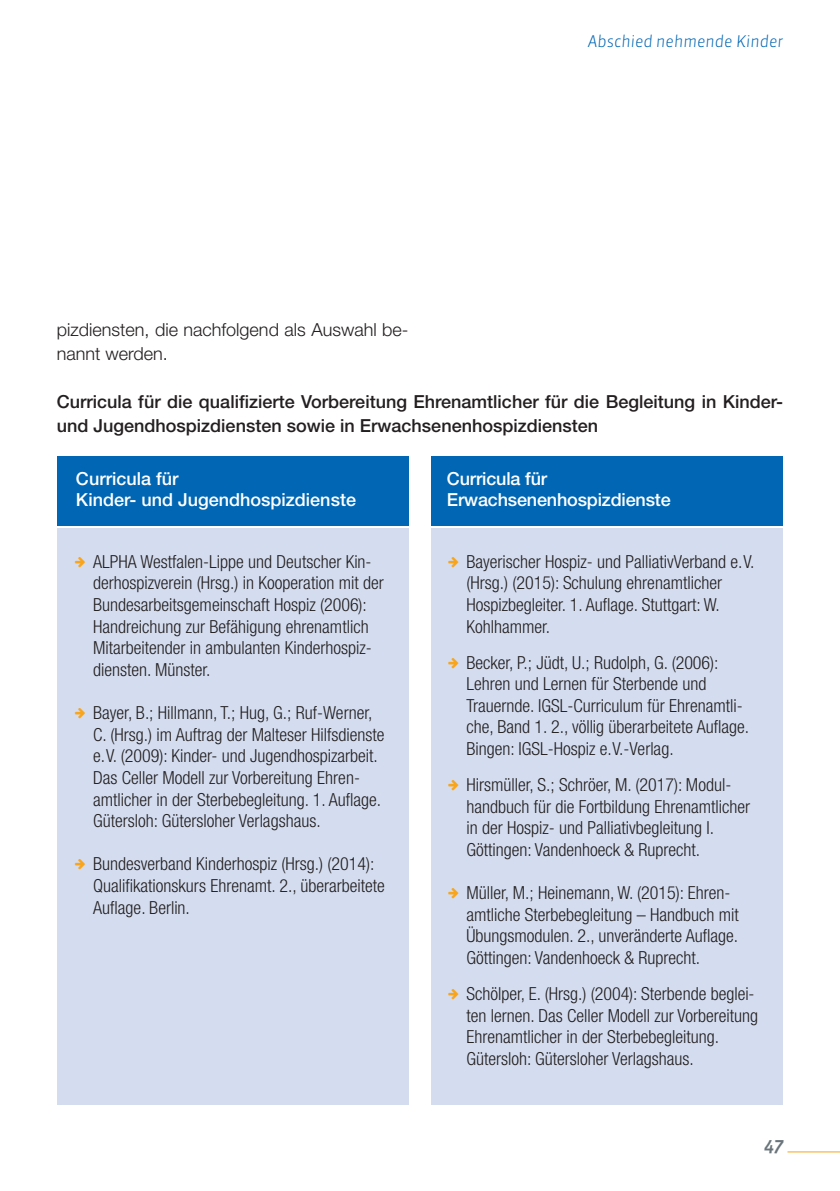
<style>
.page{position:relative;width:840px;height:1191px;background:#fff}
.page>*{position:absolute;margin:0;border:0;box-sizing:border-box;transform-origin:0 0}
.t1{font:300 condensed 18px/21.6px "Helvetica Neue";color:#231f20}
.t2{font:500 18px/24px "Helvetica Neue";color:#231f20}
.t3{font:500 18px/21.6px "Helvetica Neue";color:#fff}
.t4{font:300 18px/24px "Helvetica Neue";color:#231f20}
.t5{font:italic 500 18px "Sanuk";color:#6a747b}
.t6{font:italic 300 16px "Sanuk";color:#0166b3}
</style>
<div class="page">
<hr style="left:787px;top:1151px;width:52px;height:1px;background:#f9a51b">
<div style="left:57px;top:528px;width:351px;height:576px;background:#d4ddef"></div>
<div style="left:431px;top:528px;width:351px;height:576px;background:#d4ddef"></div>
<div style="left:57px;top:456px;width:351px;height:69px;background:#0166b3"></div>
<div style="left:431px;top:456px;width:351px;height:69px;background:#0166b3"></div>
<p class="t4" style="left:57px;top:317px;width:353px">pizdiensten, die nachfolgend als Auswahl be&shy;nannt werden.</p>
<p class="t6" style="left:587px;top:32px;width:197px">Abschied nehmende Kinder</p>
<p class="t2" style="left:57px;top:389px;width:727px">Curricula für die qualifizierte Vorbereitung Ehrenamtlicher für die Begleitung in Kinder&shy;und Jugendhospizdiensten sowie in Erwachsenenhospizdiensten</p>
<p class="t3" style="left:76px;top:467px;width:281px">Curricula für<br>Kinder- und Jugendhospizdienste</p>
<p class="t3" style="left:446px;top:467px;width:225px">Curricula für<br>Erwachsenenhospizdienste</p>
<p class="t1" style="left:93px;top:550px;width:292px">ALPHA Westfalen-Lippe und Deutscher Kin&shy;derhospizverein (Hrsg.) in Kooperation mit der Bundesarbeitsgemeinschaft Hospiz (2006):<br>Handreichung zur Befähigung ehrenamtlich Mitarbeitender in ambulanten Kinderhospiz&shy;diensten. Münster.</p>
<p class="t1" style="left:93px;top:702px;width:292px">Bayer, B.; Hillmann, T.; Hug, G.; Ruf-Werner, C. (Hrsg.) im Auftrag der Malteser Hilfsdienste e.V. (2009): Kinder- und Jugendhospizarbeit.<br>Das Celler Modell zur Vorbereitung Ehren&shy;amtlicher in der Sterbebegleitung. 1. Auflage.<br>Gütersloh: Gütersloher Verlagshaus.</p>
<p class="t1" style="left:93px;top:853px;width:293px">Bundesverband Kinderhospiz (Hrsg.) (2014):<br>Qualifikationskurs Ehrenamt. 2., überarbeitete<br>Auflage. Berlin.</p>
<p class="t1" style="left:466px;top:550px;width:289px">Bayerischer Hospiz- und PalliativVerband e.V. (Hrsg.) (2015): Schulung ehrenamtlicher Hospizbegleiter. 1. Auflage. Stuttgart: W.<br>Kohlhammer.</p>
<p class="t1" style="left:466px;top:651px;width:284px">Becker, P.; Jüdt, U.; Rudolph, G. (2006):<br>Lehren und Lernen für Sterbende und Trauernde. IGSL-Curriculum für Ehrenamtli&shy;che, Band 1. 2., völlig überarbeitete Auflage.<br>Bingen: IGSL-Hospiz e.V.-Verlag.</p>
<p class="t1" style="left:466px;top:774px;width:285px">Hirsmüller, S.; Schröer, M. (2017): Modul&shy;handbuch für die Fortbildung Ehrenamtlicher in der Hospiz- und Palliativbegleitung I.<br>Göttingen: Vandenhoeck &amp; Ruprecht.</p>
<p class="t1" style="left:466px;top:882px;width:274px">Müller, M.; Heinemann, W. (2015): Ehren&shy;amtliche Sterbebegleitung – Handbuch mit Übungsmodulen. 2., unveränderte Auflage.<br>Göttingen: Vandenhoeck &amp; Ruprecht.</p>
<p class="t1" style="left:466px;top:982px;width:293px">Schölper, E. (Hrsg.) (2004): Sterbende beglei&shy;ten lernen. Das Celler Modell zur Vorbereitung Ehrenamtlicher in der Sterbebegleitung.<br>Gütersloh: Gütersloher Verlagshaus.</p>
<p class="t5" style="left:763px;top:1135px;width:22px">47</p>
</div>
